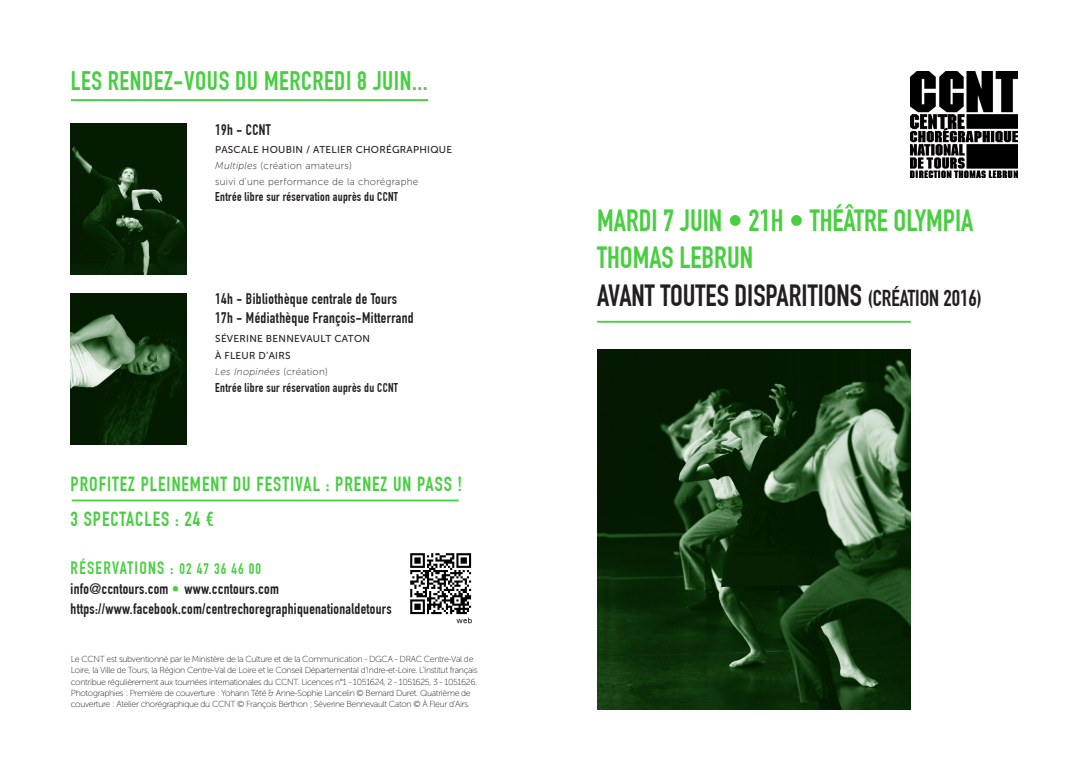
<style>
.page{position:relative;width:1088px;height:780px;background:#fff}
.page>*{position:absolute;margin:0;border:0;box-sizing:border-box;transform-origin:0 0}
.texte_presentation{font:700 30px "DIN Condensed";color:#49ce42}
.texte_presentation-2{font:700 30px "DIN Condensed";color:#231f20}
.Genres___calendrier{font:700 26.25px "DIN Condensed";letter-spacing:.02em;color:#49ce42}
.DATE_NOIR{font:700 20px "DIN Condensed";letter-spacing:.05em;color:#49ce42}
.DATE_NOIR-2{font:700 17.5px "DIN Condensed";letter-spacing:.075em;color:#49ce42}
.DATE_NOIR-3{font:700 15px/18.8px "DIN Condensed";letter-spacing:.02em;color:#231f20}
.Genres___calendrier-2{font:700 12.5px "DIN Condensed";letter-spacing:.025em;color:#231f20}
.DATE_NOIR-4{font:10px/16.2px "Museo Sans 100";letter-spacing:.025em;color:#231f20}
.DATE_NOIR-5{font:10px/17.5px "Museo Sans 500";letter-spacing:.025em;color:#231f20}
.DATE_NOIR-6{font:italic 10px "Museo Sans 100";letter-spacing:.025em;color:#231f20}
.Distribution{font:8.75px/11.2px "Museo Sans 100";letter-spacing:-.04em;color:#231f20}
.s1{font-family:"Museo Sans 500"}
.s2{font-style:italic}
.s3{font-style:normal}
.s4{font-size:15px}
.s5{color:#49ce42}
.s6{font-size:22.5px}
</style>
<div class="page">
<img style="left:597px;top:350px;width:314px;height:359px">
<hr style="left:597px;top:321px;width:314px;height:2px;background:#49ce42">
<img style="left:911px;top:71px;width:106px;height:106px">
<hr style="left:71px;top:99px;width:357px;height:2px;background:#49ce42">
<img style="left:410px;top:553px;width:62px;height:71px">
<hr style="left:72px;top:499px;width:387px;height:2px;background:#49ce42">
<img style="left:71px;top:293px;width:116px;height:151px">
<img style="left:71px;top:124px;width:116px;height:151px">
<p class="Genres___calendrier" style="left:71px;top:65px;width:358px">LES RENDEZ-VOUS DU MERCREDI 8 JUIN...</p>
<p class="DATE_NOIR-3" style="left:215px;top:120px;width:57px">19h - CCNT</p>
<p class="DATE_NOIR-4" style="left:215px;top:141px;width:238px"><span class="s1">PASCALE HOUBIN / ATELIER CHORÉGRAPHIQUE<br></span><span class="s2">Multiples</span> (création amateurs)<br>suivi d’une performance de la chorégraphe</p>
<p class="Genres___calendrier-2" style="left:215px;top:190px;width:184px">Entrée libre sur réservation auprès du CCNT</p>
<p class="DATE_NOIR-3" style="left:215px;top:289px;width:200px">14h - Bibliothèque centrale de Tours<br>17h - Médiathèque François-Mitterrand</p>
<p class="DATE_NOIR-5" style="left:215px;top:329px;width:156px">SÉVERINE BENNEVAULT CATON<br>À FLEUR D’AIRS</p>
<p class="DATE_NOIR-6" style="left:215px;top:366px;width:114px">Les Inopinées <span class="s3">(création)</span></p>
<p class="Genres___calendrier-2" style="left:215px;top:380px;width:184px">Entrée libre sur réservation auprès du CCNT</p>
<p class="DATE_NOIR" style="left:71px;top:472px;width:393px">PROFITEZ PLEINEMENT DU FESTIVAL : PRENEZ UN PASS !</p>
<p class="DATE_NOIR" style="left:71px;top:507px;width:144px">3 SPECTACLES : 24 €</p>
<p class="DATE_NOIR-2" style="left:71px;top:557px;width:192px">RÉSERVATIONS : <span class="s4">02 47 36 46 00</span></p>
<p class="DATE_NOIR-3" style="left:71px;top:579px;width:210px">info@ccntours.com <span class="s5">•</span> www.ccntours.com</p>
<p class="DATE_NOIR-3" style="left:71px;top:599px;width:323px">https://www.facebook.com/centrechoregraphiquenationaldetours</p>
<p class="Distribution" style="left:71px;top:653px;width:408px">Le CCNT est subventionné par le Ministère de la Culture et de la Communication - DGCA - DRAC Centre-Val de<br>Loire, la Ville de Tours, la Région Centre-Val de Loire et le Conseil Départemental d’Indre-et-Loire. L’Institut français contribue régulièrement aux tournées internationales du CCNT. Licences n°1 - 1051624, 2 - 1051625, 3 - 1051626.</p>
<p class="Distribution" style="left:71px;top:687px;width:401px">Photographies : Première de couverture : Yohann Têté &amp; Anne-Sophie Lancelin © Bernard Duret. Quatrième de couverture : Atelier chorégraphique du CCNT © François Berthon ; Séverine Bennevault Caton © À Fleur d’Airs.</p>
<p class="texte_presentation" style="left:597px;top:202px;width:378px">MARDI 7 JUIN • 21H • THÉÂTRE OLYMPIA</p>
<p class="texte_presentation" style="left:597px;top:240px;width:158px">THOMAS LEBRUN</p>
<p class="texte_presentation-2" style="left:597px;top:277px;width:386px">AVANT TOUTES DISPARITIONS <span class="s6">(CRÉATION 2016)</span></p>
</div>
